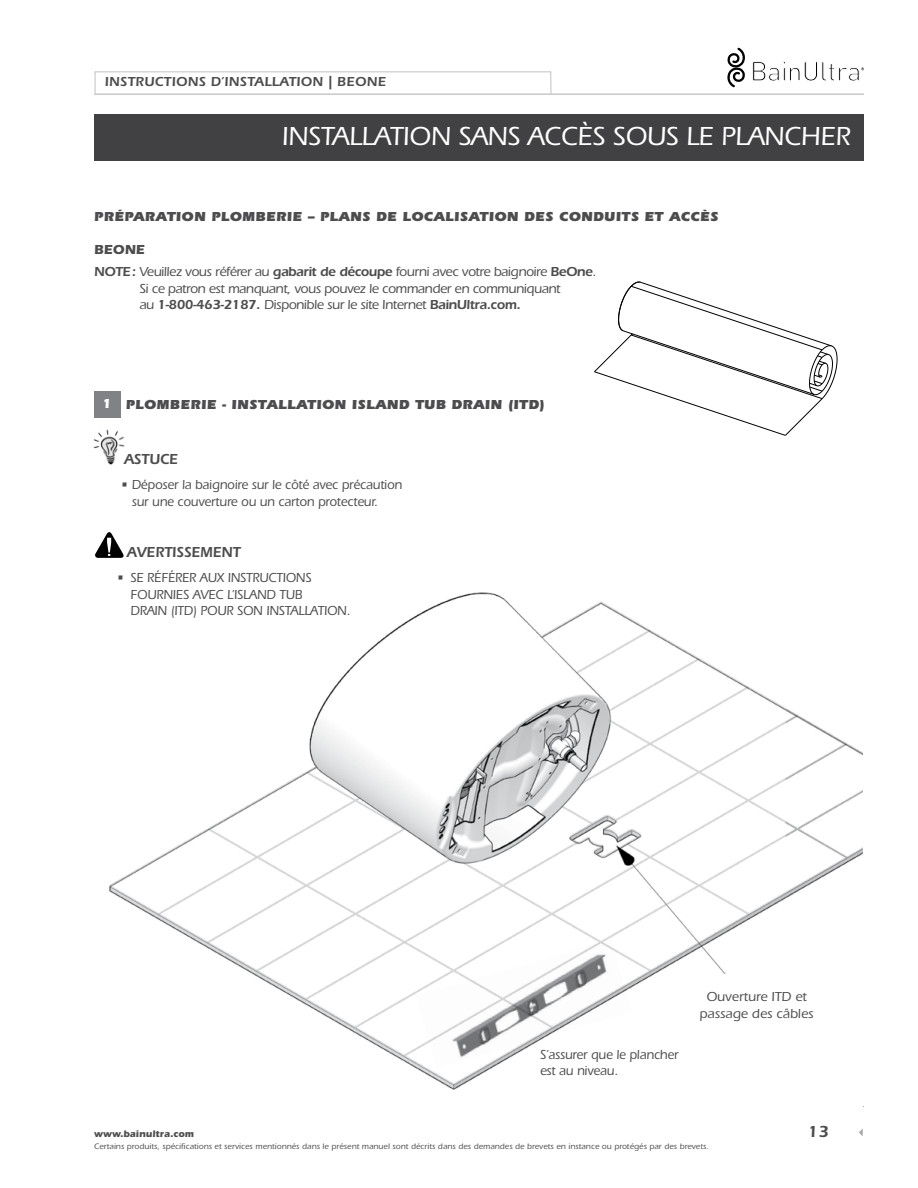
<style>
.page{position:relative;width:918px;height:1188px;background:#fff}
.page>*{position:absolute;margin:0;border:0;box-sizing:border-box;transform-origin:0 0}
.t1{font:500 27px "Itc Eras";letter-spacing:-.01em;color:#fff}
.t2{font:600 16.5px "Itc Eras";color:#4d4d4f}
.t3{font:600 15px "Itc Eras";color:#4d4d4f;scale:.95 1}
.t4{font:500 13.5px/22.2px "Itc Eras";letter-spacing:-.03em;color:#4d4d4f}
.t5{font:500 13.5px/16.5px "Itc Eras";letter-spacing:-.01em;color:#4d4d4f;scale:.95 1}
.t6{font:900 13.5px "Itc Eras";letter-spacing:.025em;color:#4d4d4f}
.t7{font:600 13.5px "Itc Eras";letter-spacing:.025em;color:#4d4d4f}
.t8{font:500 13.5px/16.5px "Itc Eras";letter-spacing:-.01em;color:#4d4d4f;text-align:center}
.t9{font:700 9.75px "Itc Eras";letter-spacing:.005em;color:#4d4d4f}
.t10{font:500 8.25px "Itc Eras";letter-spacing:.01em;color:#4d4d4f}
.s1{font-weight:700}
.s2{font-weight:600}
.s3{font-weight:700;color:#fff}
</style>
<div class="page">
<div style="left:94px;top:115px;width:770px;height:46px;background:#414042"></div>
<hr style="left:94px;top:93px;width:770px;height:2px;background:#c7c8ca">
<svg style="left:859px;top:1129px;width:4px;height:7px"></svg>
<hr style="left:94px;top:1106px;width:770px;height:1px;background:#a7a9ac">
<svg style="left:94px;top:71px;width:458px;height:24px"></svg>
<svg style="left:727px;top:48px;width:137px;height:39px"></svg>
<img style="left:94px;top:592px;width:769px;height:515px">
<div style="left:94px;top:391px;width:27px;height:27px;background:#808285"></div>
<img style="left:94px;top:429px;width:30px;height:35px">
<svg style="left:95px;top:532px;width:29px;height:26px"></svg>
<svg style="left:594px;top:281px;width:244px;height:155px"></svg>
<img style="left:416px;top:940px;width:215px;height:128px">
<div style="left:667px;top:974px;width:179px;height:61px;background:#fff"></div>
<p class="t7" style="left:105px;top:74px;width:283px">INSTRUCTIONS D’INSTALLATION | BEONE</p>
<h1 class="t1" style="left:282px;top:121px;width:570px">INSTALLATION SANS ACCÈS SOUS LE PLANCHER</h1>
<p class="t6" style="left:94px;top:209px;width:626px">PRÉPARATION PLOMBERIE – PLANS DE LOCALISATION DES CONDUITS ET ACCÈS</p>
<p class="t4" style="left:94px;top:238px;width:504px"><span class="s1">BEONE<br></span><span class="s2">NOTE:</span> Veuillez vous référer au <span class="s2">gabarit de découpe</span> fourni avec votre baignoire <span class="s2">BeOne</span>.</p>
<p class="t4" style="left:139px;top:280px;width:423px;line-height:16.5px">Si ce patron est manquant, vous pouvez le commander en communiquant au <span class="s2">1-800-463-2187.</span> Disponible sur le site Internet <span class="s2">BainUltra.com.</span></p>
<p class="t6" style="left:103px;top:397px;width:444px"><span class="s3">1</span> PLOMBERIE - INSTALLATION ISLAND TUB DRAIN (ITD)</p>
<p class="t3" style="left:124px;top:451px;width:58px">ASTUCE</p>
<p class="t5" style="left:132px;top:477px;width:286px;text-indent:-11px">• Déposer la baignoire sur le côté avec précaution sur une couverture ou un carton protecteur.</p>
<p class="t3" style="left:127px;top:543px;width:121px">AVERTISSEMENT</p>
<p class="t5" style="left:130px;top:570px;width:233px;text-indent:-14px">• SE RÉFÉRER AUX INSTRUCTIONS<br>FOURNIES AVEC L’ISLAND TUB<br>DRAIN (ITD) POUR SON INSTALLATION.</p>
<p class="t5" style="left:540px;top:1046px;width:147px">S’assurer que le plancher est au niveau.</p>
<p class="t8" style="left:700px;top:989px;width:115px">Ouverture ITD et passage des câbles</p>
<p class="t9" style="left:94px;top:1128px;width:101px">www.bainultra.com</p>
<p class="t2" style="left:808px;top:1122px;width:22px">13</p>
<p class="t10" style="left:94px;top:1142px;width:616px">Certains produits, spécifications et services mentionnés dans le présent manuel sont décrits dans des demandes de brevets en instance ou protégés par des brevets.</p>
</div>
